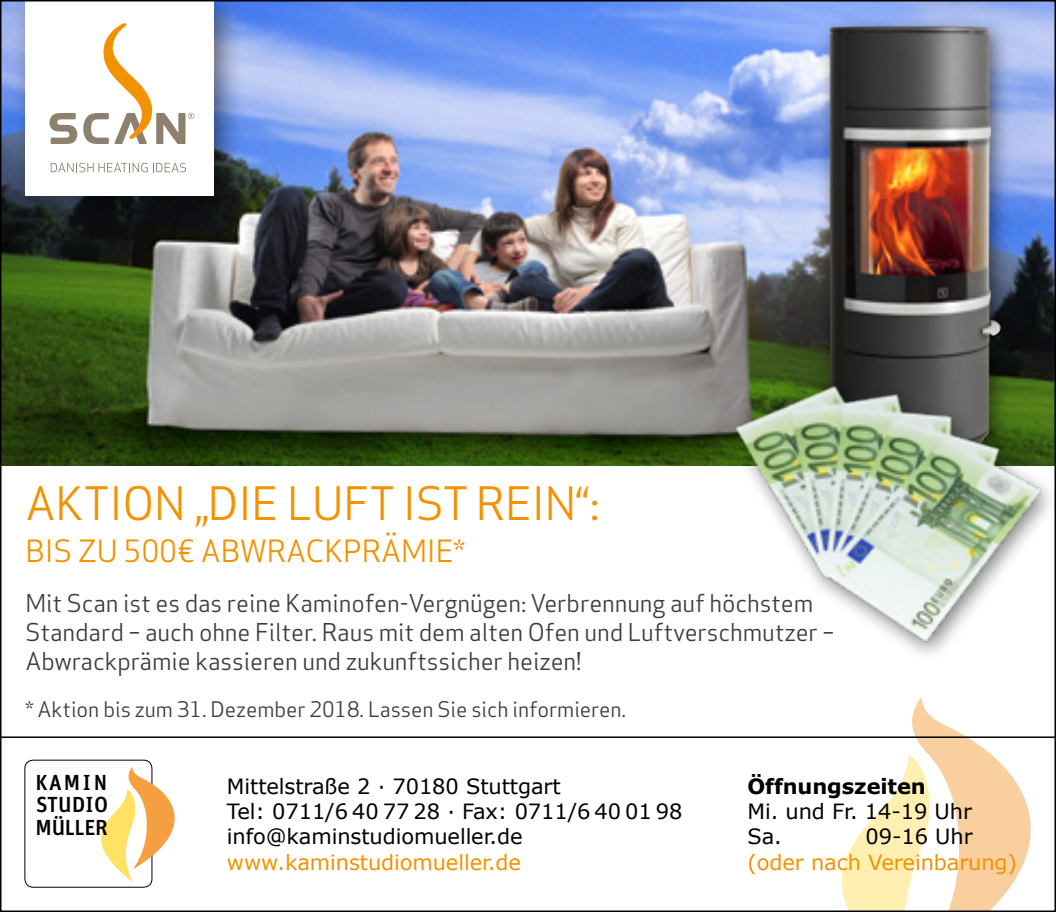
<style>
.page{position:relative;width:1056px;height:912px;background:#fff}
.page>*{position:absolute;margin:0;border:0;box-sizing:border-box;transform-origin:0 0}
.t1{font:45px "Apex Sans";letter-spacing:-.005em;color:#f39200}
.t2{font:30px "Apex Sans";letter-spacing:-.005em;color:#f39200}
.t3{font:24px/28.8px "Apex Sans";letter-spacing:-.005em;color:#3c3c3b}
.t4{font:500 21.9px/22.5px "Unit";color:#000;text-align:justify}
.t5{font:21px/25.2px "Verdana";letter-spacing:-.005em;color:#000}
.t6{font:21px "Apex Sans";letter-spacing:-.005em;color:#3c3c3b}
.t7{font:21px "Verdana";letter-spacing:-.005em;color:#f39200}
.t8{font:700 21px "Verdana";letter-spacing:-.005em;color:#000}
</style>
<div class="page">
<img style="left:3px;top:3px;width:863px;height:462px">
<div style="left:9px;top:0;width:236px;height:226px;background:#000;opacity:.5"></div>
<div style="left:26px;top:0;width:188px;height:195px;background:#fff"></div>
<svg style="left:49px;top:113px;width:28px;height:31px"></svg>
<svg style="left:83px;top:23px;width:111px;height:121px"></svg>
<svg style="left:51px;top:163px;width:135px;height:9px"></svg>
<svg style="left:842px;top:697px;width:189px;height:212px"></svg>
<div style="left:24px;top:760px;width:128px;height:128px;border:1px solid #000;border-radius:8px"></div>
<svg style="left:101px;top:767px;width:74px;height:115px"></svg>
<hr style="left:0;top:736px;width:1056px;height:2px;background:#000">
<img style="left:1022px;top:81px;width:31px;height:295px">
<div style="left:816px;top:15px;width:206px;height:467px;background:#000;opacity:.5"></div>
<img style="left:829px;top:26px;width:173px;height:350px">
<img style="left:723px;top:376px;width:330px;height:271px">
<h1 class="t1" style="left:26px;top:467px;width:576px">AKTION „DIE LUFT IST REIN“:</h1>
<p class="t2" style="left:26px;top:527px;width:441px">BIS ZU 500€ ABWRACKPRÄMIE*</p>
<p class="t3" style="left:26px;top:587px;width:811px">Mit Scan ist es das reine Kaminofen-Vergnügen: Verbrennung auf höchstem<br>Standard – auch ohne Filter. Raus mit dem alten Ofen und Luftverschmutzer –<br>Abwrackprämie kassieren und zukunftssicher heizen!</p>
<p class="t6" style="left:26px;top:692px;width:602px">* Aktion bis zum 31. Dezember 2018. Lassen Sie sich informieren.</p>
<p class="t4" style="left:36px;top:771px;width:74px">KAMIN STUDIO MÜLLER</p>
<p class="t5" style="left:227px;top:774px;width:457px">Mittelstraße 2 · 70180 Stuttgart<br>Tel: 0711/6 40 77 28 · Fax: 0711/6 40 01 98 info@kaminstudiomueller.de</p>
<p class="t7" style="left:227px;top:849px;width:296px">www.kaminstudiomueller.de</p>
<p class="t8" style="left:748px;top:773px;width:180px">Öffnungszeiten</p>
<p class="t5" style="left:748px;top:799px;width:226px">Mi. und Fr. 14-19 Uhr<br>Sa.</p>
<p class="t5" style="left:866px;top:824px;width:109px">09-16 Uhr</p>
<p class="t7" style="left:748px;top:849px;width:271px">(oder nach Vereinbarung)</p>
</div>
